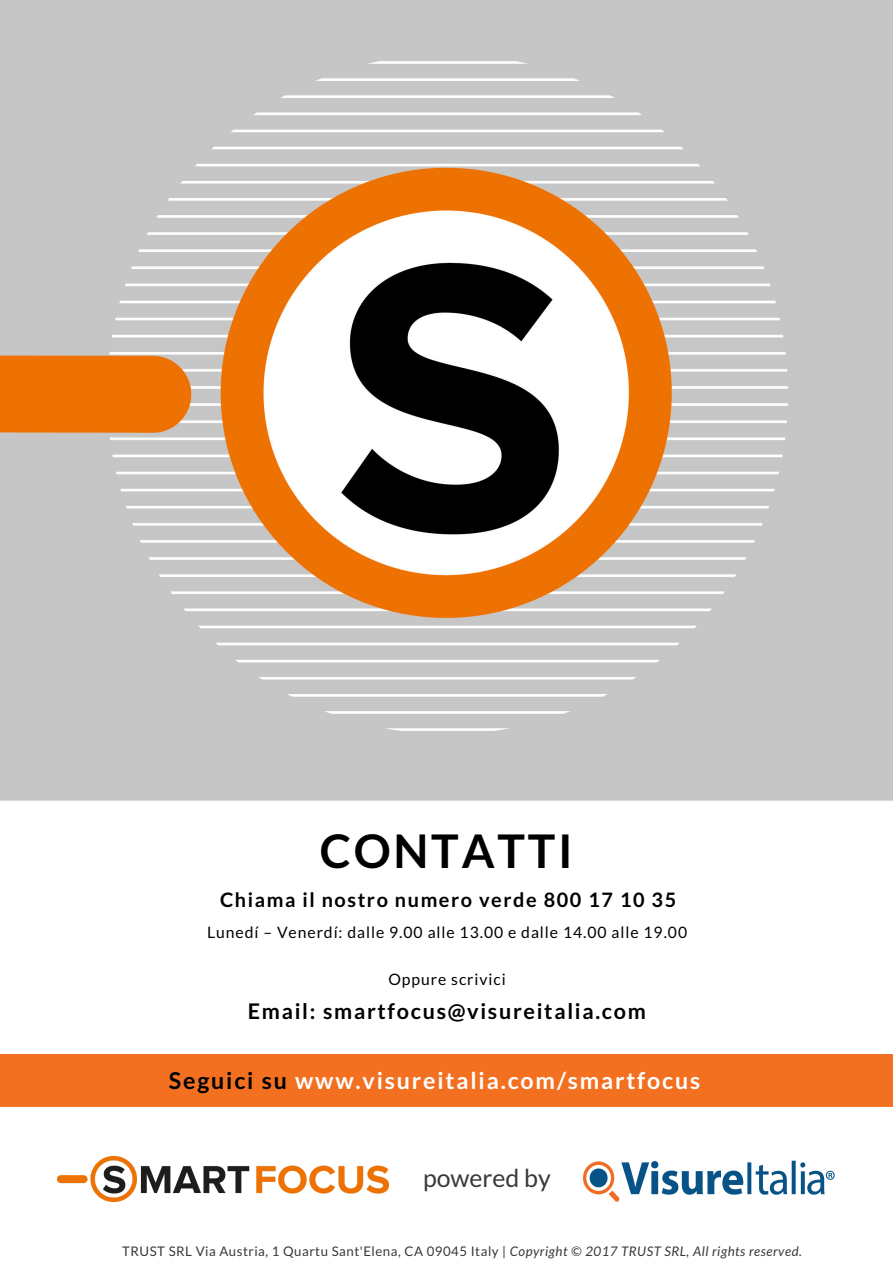
<style>
.page{position:relative;width:893px;height:1263px;background:#fff}
.page>*{position:absolute;margin:0;border:0;box-sizing:border-box;transform-origin:0 0}
.t1{font:700 46.35px "Lato";letter-spacing:.06em;color:#000}
.t2{font:24.9px "Lato";color:#38393b}
.t3{font:700 23.25px "Lato";letter-spacing:.08em;color:#fff}
.t4{font:700 21.45px "Lato";letter-spacing:.08em;color:#000}
.t5{font:700 19.8px "Lato";letter-spacing:.08em;color:#000}
.t6{font:15.75px "Lato";letter-spacing:.06em;color:#000}
.t7{font:13.2px "Lato";letter-spacing:.04em;color:#38393b}
.s1{color:#000}
.s2{font-style:italic}
</style>
<div class="page">
<img style="left:0;top:0;width:893px;height:801px">
<img style="left:57px;top:1156px;width:331px;height:45px">
<img style="left:583px;top:1160px;width:252px;height:42px">
<div style="left:0;top:1054px;width:893px;height:53px;background:#f37021"></div>
<h1 class="t1" style="left:320px;top:822px;width:254px">CONTATTI</h1>
<h3 class="t5" style="left:220px;top:888px;width:458px">Chiama il nostro numero verde 800 17 10 35</h3>
<p class="t6" style="left:207px;top:922px;width:481px">Lunedí – Venerdí: dalle 9.00 alle 13.00 e dalle 14.00 alle 19.00</p>
<p class="t6" style="left:388px;top:970px;width:119px">Oppure scrivici</p>
<h3 class="t4" style="left:248px;top:998px;width:400px">Email: smartfocus@visureitalia.com</h3>
<h3 class="t3" style="left:169px;top:1066px;width:533px"><span class="s1">Seguici su</span> www.visureitalia.com/smartfocus</h3>
<h2 class="t2" style="left:423px;top:1162px;width:129px">powered by</h2>
<p class="t7" style="left:122px;top:1243px;width:681px">TRUST SRL Via Austria, 1 Quartu Sant'Elena, CA 09045 Italy | <span class="s2">Copyright © 2017 TRUST SRL, All rights reserved.</span></p>
</div>
